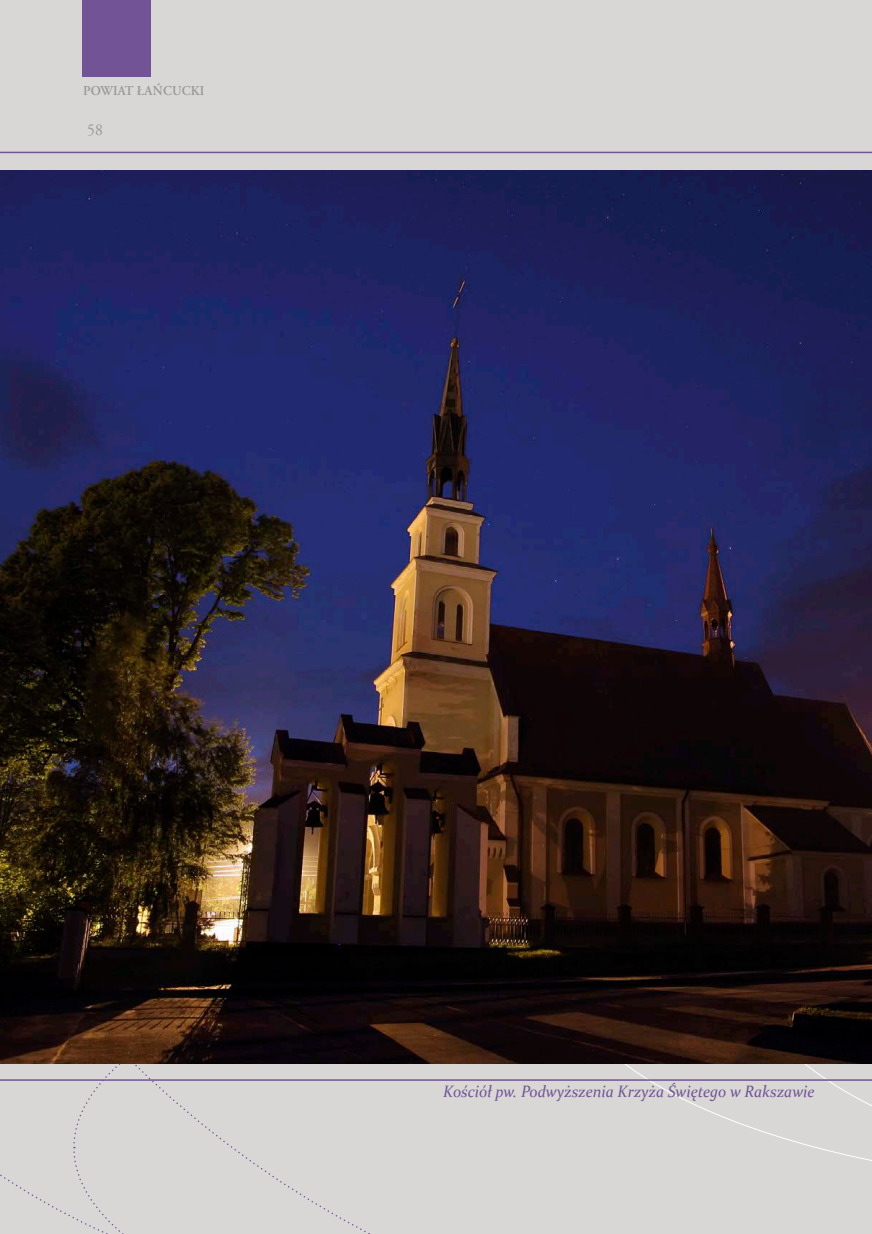
<style>
.page{position:relative;width:872px;height:1234px;background:#fff}
.page>*{position:absolute;margin:0;border:0;box-sizing:border-box;transform-origin:0 0}
.t1{font:italic 16.5px "Constantia";letter-spacing:-.005em;color:#725395;scale:.95 1}
.t2{font:16.5px "Adobe Garamond Pro";color:#989898;scale:.95 1}
.t3{font:600 13.5px "Adobe Garamond Pro";letter-spacing:.015em;color:#989898;scale:.95 1}
</style>
<div class="page">
<div style="left:0;top:0;width:872px;height:1233px;background:#d8d7d6"></div>
<svg style="left:0;top:151px;width:580px;height:3px"></svg>
<svg style="left:0;top:1063px;width:517px;height:170px"></svg>
<svg style="left:520px;top:1063px;width:170px;height:40px"></svg>
<svg style="left:690px;top:1063px;width:182px;height:171px"></svg>
<img style="left:0;top:170px;width:872px;height:893px">
<hr style="left:0;top:152px;width:872px;height:1px;background:#725395">
<hr style="left:0;top:1078px;width:872px;height:2px;background:#725395">
<div style="left:83px;top:0;width:68px;height:77px;background:#725395"></div>
<p class="t3" style="left:83px;top:83px;width:129px">POWIAT ŁAŃCUCKI</p>
<p class="t2" style="left:87px;top:120px;width:18px">58</p>
<p class="t1" style="left:443px;top:1080px;width:392px">Kościół pw. Podwyższenia Krzyża Świętego w Rakszawie</p>
</div>
